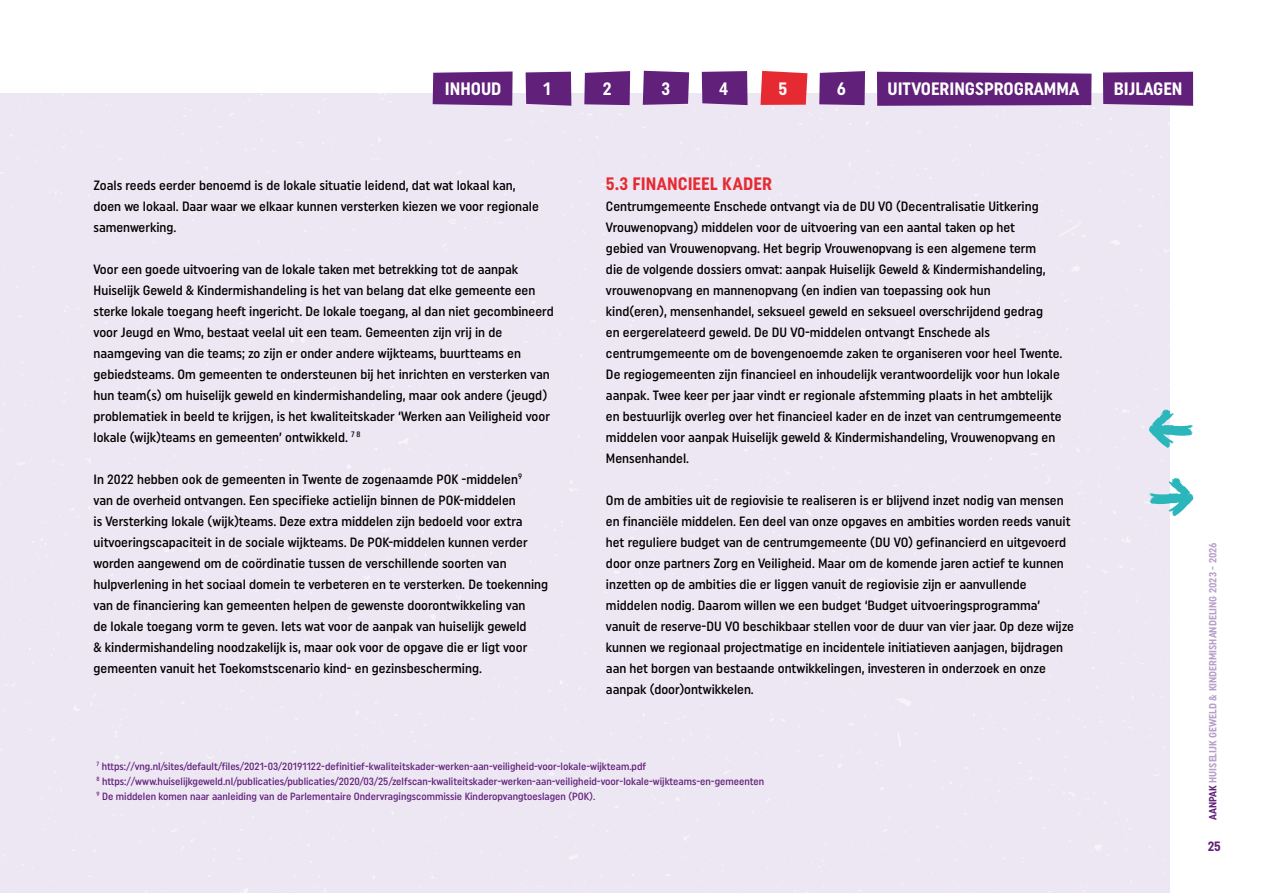
<style>
.page{position:relative;width:1263px;height:893px;background:#fff}
.page>*{position:absolute;margin:0;border:0;box-sizing:border-box;transform-origin:0 0}
.t1{font:700 18px "Uniform Condensed";color:#fff}
.t2{font:700 18px "Uniform Condensed";letter-spacing:.005em;color:#e62a32}
.t3{font:500 13.5px/21px "Uniform Condensed";color:#000}
.t4{font:700 13.5px "Uniform Condensed";color:#61207a}
.t5{font:500 10.5px/15px "Uniform Condensed";color:#61207a}
.t6{font:700 10.5px "Uniform Condensed";color:#b89fc9}
.s1{color:#61207a}
</style>
<div class="page">
<svg style="left:1103px;top:72px;width:90px;height:34px;background:#66277e"></svg>
<svg style="left:702px;top:71px;width:45px;height:34px;background:#66287e"></svg>
<svg style="left:643px;top:71px;width:46px;height:34px;background:#682b80"></svg>
<svg style="left:584px;top:71px;width:46px;height:34px;background:#682b80"></svg>
<div style="left:526px;top:72px;width:45px;height:34px;background:#61207a"></div>
<svg style="left:760px;top:71px;width:47px;height:34px;background:#e73940"></svg>
<svg style="left:819px;top:71px;width:46px;height:34px;background:#682b80"></svg>
<div style="left:877px;top:72px;width:214px;height:34px;background:#61207a"></div>
<svg style="left:433px;top:72px;width:80px;height:34px;background:#67297f"></svg>
<svg style="left:1149px;top:477px;width:44px;height:39px"></svg>
<svg style="left:1149px;top:409px;width:44px;height:39px"></svg>
<h1 class="t1" style="left:445px;top:77px;width:58px">INHOUD</h1>
<h1 class="t1" style="left:543px;top:77px;width:9px">1</h1>
<h1 class="t1" style="left:603px;top:77px;width:10px">2</h1>
<h1 class="t1" style="left:661px;top:77px;width:10px">3</h1>
<h1 class="t1" style="left:719px;top:77px;width:11px">4</h1>
<h1 class="t1" style="left:778px;top:77px;width:10px">5</h1>
<h1 class="t1" style="left:837px;top:77px;width:11px">6</h1>
<h1 class="t1" style="left:887px;top:77px;width:193px">UITVOERINGSPROGRAMMA</h1>
<h1 class="t1" style="left:1114px;top:77px;width:70px">BIJLAGEN</h1>
<p class="t3" style="left:94px;top:174px;width:447px">Zoals reeds eerder benoemd is de lokale situatie leidend, dat wat lokaal kan, doen we lokaal. Daar waar we elkaar kunnen versterken kiezen we voor regionale samenwerking.</p>
<p class="t3" style="left:94px;top:258px;width:462px">Voor een goede uitvoering van de lokale taken met betrekking tot de aanpak Huiselijk Geweld &amp; Kindermishandeling is het van belang dat elke gemeente een sterke lokale toegang heeft ingericht. De lokale toegang, al dan niet gecombineerd voor Jeugd en Wmo, bestaat veelal uit een team. Gemeenten zijn vrij in de naamgeving van die teams; zo zijn er onder andere wijkteams, buurtteams en gebiedsteams. Om gemeenten te ondersteunen bij het inrichten en versterken van hun team(s) om huiselijk geweld en kindermishandeling, maar ook andere (jeugd) problematiek in beeld te krijgen, is het kwaliteitskader ‘Werken aan Veiligheid voor lokale (wijk)teams en gemeenten’ ontwikkeld. <sup>7</sup> <sup>8</sup></p>
<p class="t3" style="left:94px;top:468px;width:456px">In 2022 hebben ook de gemeenten in Twente de zogenaamde POK -middelen<sup>9<br></sup>van de overheid ontvangen. Een specifieke actielijn binnen de POK-middelen<br>is Versterking lokale (wijk)teams. Deze extra middelen zijn bedoeld voor extra uitvoeringscapaciteit in de sociale wijkteams. De POK-middelen kunnen verder worden aangewend om de coördinatie tussen de verschillende soorten van hulpverlening in het sociaal domein te verbeteren en te versterken. De toekenning van de financiering kan gemeenten helpen de gewenste doorontwikkeling van<br>de lokale toegang vorm te geven. Iets wat voor de aanpak van huiselijk geweld<br>&amp; kindermishandeling noodzakelijk is, maar ook voor de opgave die er ligt voor gemeenten vanuit het Toekomstscenario kind- en gezinsbescherming.</p>
<p class="t2" style="left:606px;top:173px;width:168px">5.3 FINANCIEEL KADER</p>
<p class="t3" style="left:606px;top:195px;width:458px">Centrumgemeente Enschede ontvangt via de DU VO (Decentralisatie Uitkering Vrouwenopvang) middelen voor de uitvoering van een aantal taken op het<br>gebied van Vrouwenopvang. Het begrip Vrouwenopvang is een algemene term<br>die de volgende dossiers omvat: aanpak Huiselijk Geweld &amp; Kindermishandeling, vrouwenopvang en mannenopvang (en indien van toepassing ook hun<br>kind(eren), mensenhandel, seksueel geweld en seksueel overschrijdend gedrag<br>en eergerelateerd geweld. De DU VO-middelen ontvangt Enschede als centrumgemeente om de bovengenoemde zaken te organiseren voor heel Twente.<br>De regiogemeenten zijn financieel en inhoudelijk verantwoordelijk voor hun lokale aanpak. Twee keer per jaar vindt er regionale afstemming plaats in het ambtelijk en bestuurlijk overleg over het financieel kader en de inzet van centrumgemeente middelen voor aanpak Huiselijk geweld &amp; Kindermishandeling, Vrouwenopvang en Mensenhandel.</p>
<p class="t3" style="left:606px;top:489px;width:469px">Om de ambities uit de regiovisie te realiseren is er blijvend inzet nodig van mensen en financiële middelen. Een deel van onze opgaves en ambities worden reeds vanuit het reguliere budget van de centrumgemeente (DU VO) gefinancierd en uitgevoerd door onze partners Zorg en Veiligheid. Maar om de komende jaren actief te kunnen inzetten op de ambities die er liggen vanuit de regiovisie zijn er aanvullende middelen nodig. Daarom willen we een budget ‘Budget uitvoeringsprogramma’ vanuit de reserve-DU VO beschikbaar stellen voor de duur van vier jaar. Op deze wijze kunnen we regionaal projectmatige en incidentele initiatieven aanjagen, bijdragen aan het borgen van bestaande ontwikkelingen, investeren in onderzoek en onze aanpak (door)ontwikkelen.</p>
<p class="t5" style="left:97px;top:759px;width:669px"><sup>7</sup> https://vng.nl/sites/default/files/2021-03/20191122-definitief-kwaliteitskader-werken-aan-veiligheid-voor-lokale-wijkteam.pdf<br><sup>8</sup> https://www.huiselijkgeweld.nl/publicaties/publicaties/2020/03/25/zelfscan-kwaliteitskader-werken-aan-veiligheid-voor-lokale-wijkteams-en-gemeenten</p>
<p class="t5" style="left:97px;top:789px;width:500px"><sup>9</sup> De middelen komen naar aanleiding van de Parlementaire Ondervragingscommissie Kinderopvangtoeslagen (POK).</p>
<p class="t6" style="left:1207px;top:820px;width:279px;rotate:-90deg"><span class="s1">AANPAK</span> HUISELIJK GEWELD &amp; KINDERMISHANDELING 2023 - 2026</p>
<p class="t4" style="left:1208px;top:838px;width:15px">25</p>
</div>
